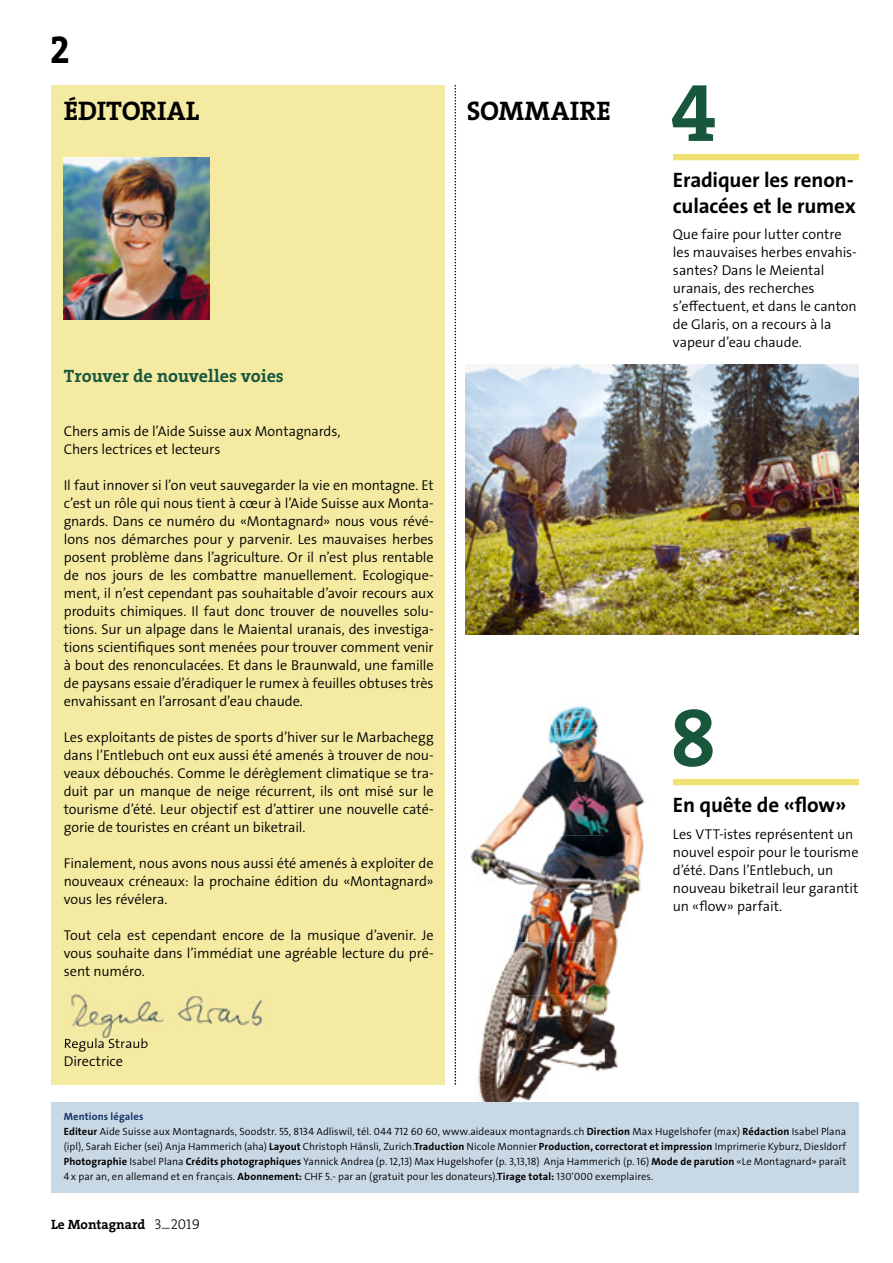
<style>
.page{position:relative;width:893px;height:1263px;background:#fff}
.page>*{position:absolute;margin:0;border:0;box-sizing:border-box;transform-origin:0 0}
.t1{font:82.2px "The Serif LP7 Bld";color:#19573d}
.t2{font:39px "The Serif LP7 Bld";color:#000}
.t3{font:27px "The Serif LP7 Bld";letter-spacing:.005em;color:#000}
.t4{font:21px/25.5px "The Sans LP7 Bld";letter-spacing:-.005em;color:#000}
.t5{font:18px "The Serif LP7 Bld";letter-spacing:-.005em;color:#19573d}
.t6{font:14.25px/18px "The Sans LP4 Se Lig";letter-spacing:-.005em;color:#000}
.t7{font:13.5px "The Serif LP7 Bld";color:#000}
.t8{font:10.5px/15px "The Sans LP4 Se Lig";letter-spacing:.005em;color:#000;text-align:justify}
.t9{font:10.5px "The Sans LP7 Bld";letter-spacing:.015em;color:#153569}
.s1{font-family:"The Sans LP7 Bld"}
.s2{font-family:"The Serif LP3 Lig";font-size:14.25px}
</style>
<div class="page">
<div style="left:51px;top:85px;width:393px;height:999px;background:#f4eaa2"></div>
<img style="left:64px;top:157px;width:146px;height:162px">
<img style="left:454px;top:675px;width:190px;height:427px">
<svg style="left:455px;top:85px;width:1px;height:999px"></svg>
<div style="left:673px;top:779px;width:186px;height:6px;background:#f0e174"></div>
<div style="left:51px;top:1102px;width:808px;height:90px;background:#c9d8e5"></div>
<img style="left:466px;top:364px;width:393px;height:270px">
<img style="left:70px;top:992px;width:193px;height:46px">
<img style="left:65px;top:1038px;width:83px;height:7px">
<div style="left:673px;top:154px;width:186px;height:6px;background:#f0e174"></div>
<h2 class="t2" style="left:50px;top:24px;width:22px">2</h2>
<h3 class="t3" style="left:64px;top:93px;width:137px">ÉDITORIAL</h3>
<h3 class="t3" style="left:467px;top:93px;width:145px">SOMMAIRE</h3>
<p class="t5" style="left:64px;top:364px;width:222px">Trouver de nouvelles voies</p>
<p class="t6" style="left:64px;top:423px;width:278px">Chers amis de l’Aide Suisse aux Montagnards,<br>Chers lectrices et lecteurs</p>
<p class="t6" style="left:64px;top:477px;width:371px;text-align:justify">Il faut innover si l’on veut sauvegarder la vie en montagne. Et c’est un rôle qui nous tient à cœur à l’Aide Suisse aux Monta&shy;gnards. Dans ce numéro du «Montagnard» nous vous révé&shy;lons nos démarches pour y parvenir. Les mauvaises herbes posent problème dans l’agriculture. Or il n’est plus rentable de nos jours de les combattre manuellement. Ecologique&shy;ment, il n’est cependant pas souhaitable d’avoir recours aux produits chimiques. Il faut donc trouver de nouvelles solu&shy;tions. Sur un alpage dans le Maiental uranais, des investiga&shy;tions scientifiques sont menées pour trouver comment venir à bout des renonculacées. Et dans le Braunwald, une famille de paysans essaie d’éradiquer le rumex à feuilles obtuses très envahissant en l’arrosant d’eau chaude.</p>
<p class="t6" style="left:64px;top:729px;width:371px;text-align:justify">Les exploitants de pistes de sports d’hiver sur le Marbachegg dans l’Entlebuch ont eux aussi été amenés à trouver de nou&shy;veaux débouchés. Comme le dérèglement climatique se tra&shy;duit par un manque de neige récurrent, ils ont misé sur le tourisme d’été. Leur objectif est d’attirer une nouvelle caté&shy;gorie de touristes en créant un biketrail.</p>
<p class="t6" style="left:64px;top:855px;width:371px;text-align:justify">Finalement, nous avons nous aussi été amenés à exploiter de nouveaux créneaux: la prochaine édition du «Montagnard» vous les révélera.</p>
<p class="t6" style="left:64px;top:927px;width:371px;text-align:justify">Tout cela est cependant encore de la musique d’avenir. Je vous souhaite dans l’immédiat une agréable lecture du pré&shy;sent numéro.</p>
<p class="t6" style="left:64px;top:1035px;width:86px">Regula Straub<br>Directrice</p>
<h1 class="t1" style="left:670px;top:59px;width:47px">4</h1>
<h3 class="t4" style="left:673px;top:167px;width:185px">Eradiquer les renon&shy;culacées et le rumex</h3>
<p class="t6" style="left:673px;top:225px;width:185px">Que faire pour lutter contre les mauvaises herbes envahis&shy;santes? Dans le Meiental uranais, des recherches s’effectuent, et dans le canton de Glaris, on a recours à la vapeur d’eau chaude.</p>
<h1 class="t1" style="left:670px;top:683px;width:47px">8</h1>
<h3 class="t4" style="left:673px;top:792px;width:175px">En quête de «flow»</h3>
<p class="t6" style="left:673px;top:825px;width:187px">Les VTT-istes représentent un nouvel espoir pour le tourisme d’été. Dans l’Entlebuch, un nouveau biketrail leur garantit un «flow» parfait.</p>
<p class="t9" style="left:64px;top:1110px;width:81px">Mentions légales</p>
<p class="t8" style="left:64px;top:1124px;width:784px"><span class="s1">Editeur</span> Aide Suisse aux Montagnards, Soodstr. 55, 8134 Adliswil, tél. 044 712 60 60, www.aideaux montagnards.ch <span class="s1">Direction</span> Max Hugelshofer (max) <span class="s1">Rédaction</span> Isabel Plana (ipl), Sarah Eicher (sei) Anja Hammerich (aha) <span class="s1">Layout</span> Christoph Hänsli, Zurich.<span class="s1">Traduction</span> Nicole Monnier <span class="s1">Production, correctorat et impression</span> Imprimerie Kyburz, Diesldorf <span class="s1">Photographie</span> Isabel Plana <span class="s1">Crédits photographiques</span> Yannick Andrea (p. 12,13) Max Hugelshofer (p. 3,13,18) Anja Hammerich (p. 16) <span class="s1">Mode de parution</span> «Le Montagnard» paraît 4 x par an, en allemand et en français. <span class="s1">Abonnement:</span> CHF 5.- par an (gratuit pour les donateurs).<span class="s1">Tirage total:</span> 130‘000 exemplaires.</p>
<p class="t7" style="left:51px;top:1215px;width:150px">Le Montagnard <span class="s2">3</span><sup>_</sup><span class="s2">2019</span></p>
</div>
